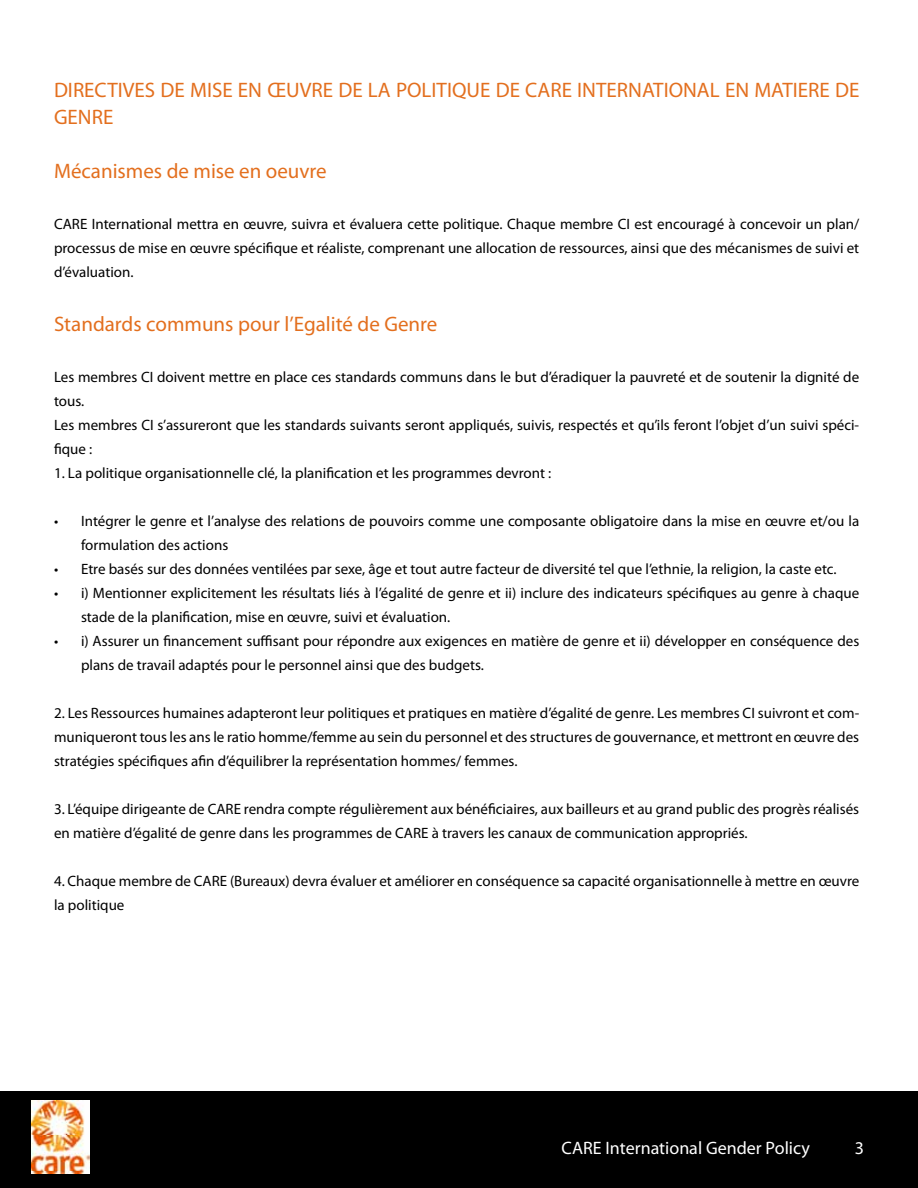
<style>
.page{position:relative;width:918px;height:1188px;background:#fff}
.page>*{position:absolute;margin:0;border:0;box-sizing:border-box;transform-origin:0 0}
.t1{font:21px/27px "Myriad Pro";color:#e36f1e}
.t2{font:18px "Myriad Pro";color:#fff}
.t3{font:15px/24px "Myriad Pro";color:#000}
</style>
<div class="page">
<div style="left:0;top:1091px;width:918px;height:97px;background:#000"></div>
<img style="left:32px;top:1101px;width:57px;height:72px">
<h1 class="t1" style="left:54px;top:76px;width:807px">DIRECTIVES DE MISE EN ŒUVRE DE LA POLITIQUE DE CARE INTERNATIONAL EN MATIERE DE<br>GENRE</h1>
<h1 class="t1" style="left:54px;top:157px;width:274px">Mécanismes de mise en oeuvre</h1>
<p class="t3" style="left:54px;top:212px;width:807px;text-align:justify">CARE International mettra en œuvre, suivra et évaluera cette politique. Chaque membre CI est encouragé à concevoir un plan/ processus de mise en œuvre spécifique et réaliste, comprenant une allocation de ressources, ainsi que des mécanismes de suivi et d’évaluation.</p>
<h1 class="t1" style="left:54px;top:310px;width:385px">Standards communs pour l’Egalité de Genre</h1>
<p class="t3" style="left:54px;top:365px;width:807px">Les membres CI doivent mettre en place ces standards communs dans le but d’éradiquer la pauvreté et de soutenir la dignité de tous.<br>Les membres CI s’assureront que les standards suivants seront appliqués, suivis, respectés et qu’ils feront l’objet d’un suivi spéci&shy;fique :</p>
<p class="t3" style="left:54px;top:461px;width:499px">1. La politique organisationnelle clé, la planification et les programmes devront :</p>
<p class="t3" style="left:81px;top:509px;width:780px;text-indent:-27px">• Intégrer le genre et l’analyse des relations de pouvoirs comme une composante obligatoire dans la mise en œuvre et/ou la formulation des actions</p>
<p class="t3" style="left:54px;top:557px;width:784px">• Etre basés sur des données ventilées par sexe, âge et tout autre facteur de diversité tel que l’ethnie, la religion, la caste etc.</p>
<p class="t3" style="left:81px;top:581px;width:780px;text-indent:-27px">• i) Mentionner explicitement les résultats liés à l’égalité de genre et ii) inclure des indicateurs spécifiques au genre à chaque stade de la planification, mise en œuvre, suivi et évaluation.</p>
<p class="t3" style="left:81px;top:629px;width:780px;text-indent:-27px">• i) Assurer un financement suffisant pour répondre aux exigences en matière de genre et ii) développer en conséquence des plans de travail adaptés pour le personnel ainsi que des budgets.</p>
<p class="t3" style="left:54px;top:701px;width:807px;text-align:justify">2. Les Ressources humaines adapteront leur politiques et pratiques en matière d’égalité de genre. Les membres CI suivront et com&shy;muniqueront tous les ans le ratio homme/femme au sein du personnel et des structures de gouvernance, et mettront en œuvre des stratégies spécifiques afin d’équilibrer la représentation hommes/ femmes.</p>
<p class="t3" style="left:54px;top:797px;width:807px">3. L’équipe dirigeante de CARE rendra compte régulièrement aux bénéficiaires, aux bailleurs et au grand public des progrès réalisés en matière d’égalité de genre dans les programmes de CARE à travers les canaux de communication appropriés.</p>
<p class="t3" style="left:54px;top:869px;width:807px">4. Chaque membre de CARE (Bureaux) devra évaluer et améliorer en conséquence sa capacité organisationnelle à mettre en œuvre la politique</p>
<p class="t2" style="left:562px;top:1137px;width:250px">CARE International Gender Policy</p>
<p class="t2" style="left:855px;top:1137px;width:11px">3</p>
</div>
